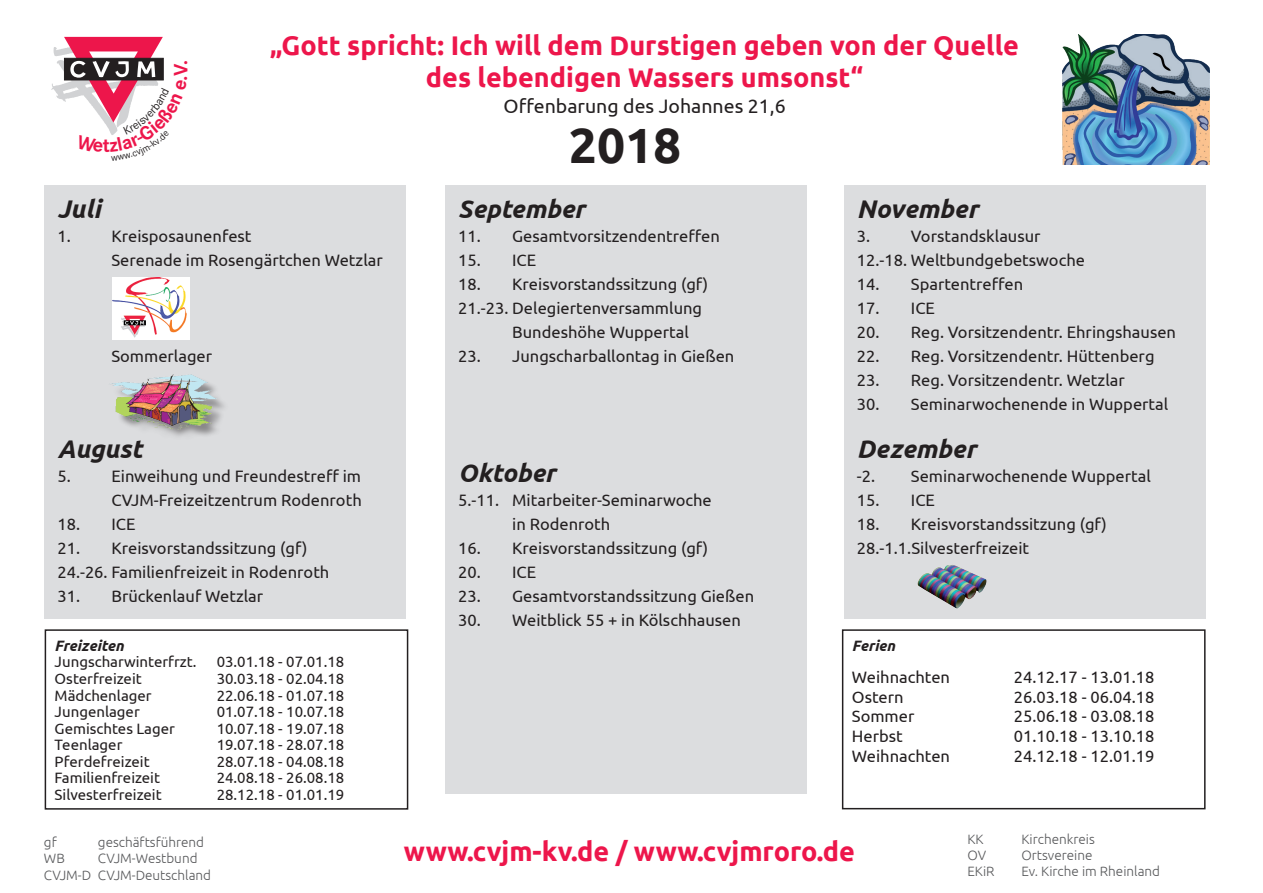
<style>
.page{position:relative;width:1263px;height:893px;background:#fff}
.page>*{position:absolute;margin:0;border:0;box-sizing:border-box;transform-origin:0 0}
.t1{font:700 49.5px "Ubuntu";color:#231f20}
.t2{font:700 27px/32.4px "Ubuntu";color:#ed164b;text-align:center}
.t3{font:italic 700 25.5px "Ubuntu";color:#231f20}
.t4{font:19.5px "Ubuntu";color:#231f20}
.t5{font:16.5px/24px "Ubuntu";color:#231f20}
.t6{font:15px "Ubuntu";color:#231f20}
.t7{font:italic 700 15px "Ubuntu";color:#231f20}
.t8{font:300 13.5px/16.2px "Ubuntu";color:#57585a}
</style>
<div class="page">
<div style="left:45px;top:186px;width:361px;height:433px;background:#dcdddf"></div>
<div style="left:445px;top:186px;width:362px;height:608px;background:#dcdddf"></div>
<div style="left:844px;top:186px;width:361px;height:433px;background:#dcdddf"></div>
<img style="left:113px;top:277px;width:76px;height:63px">
<div style="left:842px;top:629px;width:363px;height:180px;border:2px solid #231f20"></div>
<div style="left:45px;top:629px;width:363px;height:181px;border:2px solid #231f20"></div>
<img style="left:1062px;top:34px;width:148px;height:131px">
<div style="left:111px;top:377px;width:119px;height:65px;background:#231f20;opacity:.45"></div>
<img style="left:111px;top:375px;width:108px;height:55px">
<img style="left:917px;top:565px;width:70px;height:44px">
<svg style="left:51px;top:37px;width:113px;height:98px"></svg>
<h2 class="t2" style="left:270px;top:29px;width:750px">„Gott spricht: Ich will dem Durstigen geben von der Quelle des lebendigen Wassers umsonst“</h2>
<p class="t4" style="left:503px;top:94px;width:284px">Offenbarung des Johannes 21,6</p>
<h3 class="t3" style="left:57px;top:194px;width:45px">Juli</h3>
<p class="t5" style="left:57px;top:224px;width:15px">1.</p>
<p class="t5" style="left:111px;top:224px;width:273px">Kreisposaunenfest<br>Serenade im Rosengärtchen Wetzlar</p>
<p class="t5" style="left:111px;top:344px;width:102px">Sommerlager</p>
<h3 class="t3" style="left:57px;top:434px;width:86px">August</h3>
<p class="t5" style="left:57px;top:464px;width:15px">5.</p>
<p class="t5" style="left:111px;top:464px;width:252px">Einweihung und Freundestreff im<br>CVJM-Freizeitzentrum Rodenroth</p>
<p class="t5" style="left:57px;top:512px;width:80px">18. ICE</p>
<p class="t5" style="left:57px;top:536px;width:273px">21. Kreisvorstandssitzung (gf)<br>24.-26. Familienfreizeit in Rodenroth</p>
<p class="t5" style="left:57px;top:584px;width:207px">31. Brückenlauf Wetzlar</p>
<p class="t7" style="left:55px;top:637px;width:70px">Freizeiten</p>
<p class="t6" style="left:55px;top:653px;width:143px">Jungscharwinterfrzt.</p>
<p class="t6" style="left:217px;top:653px;width:129px">03.01.18 - 07.01.18</p>
<p class="t6" style="left:55px;top:670px;width:89px">Osterfreizeit</p>
<p class="t6" style="left:217px;top:670px;width:129px">30.03.18 - 02.04.18</p>
<p class="t6" style="left:55px;top:686px;width:99px">Mädchenlager</p>
<p class="t6" style="left:217px;top:686px;width:129px">22.06.18 - 01.07.18</p>
<p class="t6" style="left:55px;top:703px;width:87px">Jungenlager</p>
<p class="t6" style="left:217px;top:703px;width:129px">01.07.18 - 10.07.18</p>
<p class="t6" style="left:55px;top:719px;width:122px">Gemischtes Lager</p>
<p class="t6" style="left:217px;top:719px;width:129px">10.07.18 - 19.07.18</p>
<p class="t6" style="left:55px;top:736px;width:69px">Teenlager</p>
<p class="t6" style="left:217px;top:736px;width:129px">19.07.18 - 28.07.18</p>
<p class="t6" style="left:55px;top:752px;width:97px">Pferdefreizeit</p>
<p class="t6" style="left:217px;top:752px;width:129px">28.07.18 - 04.08.18</p>
<p class="t6" style="left:55px;top:769px;width:107px">Familienfreizeit</p>
<p class="t6" style="left:217px;top:769px;width:129px">24.08.18 - 26.08.18</p>
<p class="t6" style="left:55px;top:785px;width:109px">Silvesterfreizeit</p>
<p class="t6" style="left:217px;top:785px;width:129px">28.12.18 - 01.01.19</p>
<p class="t8" style="left:44px;top:834px;width:14px">gf</p>
<p class="t8" style="left:98px;top:834px;width:108px">geschäftsführend</p>
<p class="t8" style="left:44px;top:850px;width:22px">WB</p>
<p class="t8" style="left:44px;top:850px;width:169px;text-indent:54px">CVJM-Westbund<br>CVJM-D CVJM-Deutschland</p>
<h1 class="t1" style="left:569px;top:115px;width:114px">2018</h1>
<h3 class="t3" style="left:458px;top:194px;width:128px">September</h3>
<p class="t5" style="left:458px;top:224px;width:263px">11. Gesamtvorsitzendentreffen</p>
<p class="t5" style="left:458px;top:248px;width:80px">15. ICE</p>
<p class="t5" style="left:458px;top:272px;width:252px">18. Kreisvorstandssitzung (gf)</p>
<p class="t5" style="left:458px;top:296px;width:245px">21.-23. Delegiertenversammlung</p>
<p class="t5" style="left:512px;top:320px;width:178px">Bundeshöhe Wuppertal</p>
<p class="t5" style="left:458px;top:344px;width:278px">23. Jungscharballontag in Gießen</p>
<h3 class="t3" style="left:458px;top:458px;width:99px">Oktober</h3>
<p class="t5" style="left:512px;top:488px;width:201px;text-indent:-54px">5.-11. Mitarbeiter-Seminarwoche in Rodenroth</p>
<p class="t5" style="left:458px;top:536px;width:252px">16. Kreisvorstandssitzung (gf)</p>
<p class="t5" style="left:458px;top:560px;width:80px">20. ICE</p>
<p class="t5" style="left:458px;top:584px;width:297px">23. Gesamtvorstandssitzung Gießen</p>
<p class="t5" style="left:458px;top:608px;width:284px">30. Weitblick 55 + in Kölschhausen</p>
<h3 class="t3" style="left:857px;top:194px;width:123px">November</h3>
<p class="t5" style="left:857px;top:224px;width:15px">3.</p>
<p class="t5" style="left:857px;top:224px;width:230px;text-align:center">Vorstandsklausur<br>12.-18. Weltbundgebetswoche</p>
<p class="t5" style="left:857px;top:272px;width:168px">14. Spartentreffen</p>
<p class="t5" style="left:857px;top:296px;width:80px">17. ICE</p>
<p class="t5" style="left:857px;top:320px;width:321px">20. Reg. Vorsitzendentr. Ehringshausen</p>
<p class="t5" style="left:857px;top:344px;width:299px">22. Reg. Vorsitzendentr. Hüttenberg</p>
<p class="t5" style="left:857px;top:368px;width:269px">23. Reg. Vorsitzendentr. Wetzlar</p>
<p class="t5" style="left:857px;top:392px;width:313px">30. Seminarwochenende in Wuppertal</p>
<h3 class="t3" style="left:857px;top:434px;width:121px">Dezember</h3>
<p class="t5" style="left:857px;top:464px;width:20px">-2.</p>
<p class="t5" style="left:911px;top:464px;width:242px">Seminarwochenende Wuppertal</p>
<p class="t5" style="left:857px;top:488px;width:80px">15. ICE</p>
<p class="t5" style="left:857px;top:512px;width:252px">18. Kreisvorstandssitzung (gf)<br>28.-1.1.Silvesterfreizeit</p>
<p class="t7" style="left:852px;top:637px;width:45px">Ferien</p>
<p class="t5" style="left:852px;top:664px;width:100px">Weihnachten</p>
<p class="t5" style="left:1014px;top:664px;width:142px">24.12.17 - 13.01.18</p>
<p class="t5" style="left:852px;top:684px;width:53px">Ostern</p>
<p class="t5" style="left:1014px;top:684px;width:142px">26.03.18 - 06.04.18</p>
<p class="t5" style="left:852px;top:704px;width:64px">Sommer</p>
<p class="t5" style="left:1014px;top:704px;width:142px">25.06.18 - 03.08.18</p>
<p class="t5" style="left:852px;top:724px;width:52px">Herbst</p>
<p class="t5" style="left:1014px;top:724px;width:142px">01.10.18 - 13.10.18</p>
<p class="t5" style="left:852px;top:744px;width:100px">Weihnachten</p>
<p class="t5" style="left:1014px;top:744px;width:142px">24.12.18 - 12.01.19</p>
<h2 class="t2" style="left:404px;top:835px;width:452px">www.cvjm-kv.de / www.cvjmroro.de</h2>
<p class="t8" style="left:967px;top:830px;width:18px">KK</p>
<p class="t8" style="left:1021px;top:830px;width:75px">Kirchenkreis</p>
<p class="t8" style="left:967px;top:846px;width:20px">OV</p>
<p class="t8" style="left:1021px;top:846px;width:73px">Ortsvereine</p>
<p class="t8" style="left:967px;top:863px;width:29px">EKiR</p>
<p class="t8" style="left:1021px;top:863px;width:140px">Ev. Kirche im Rheinland</p>
</div>
